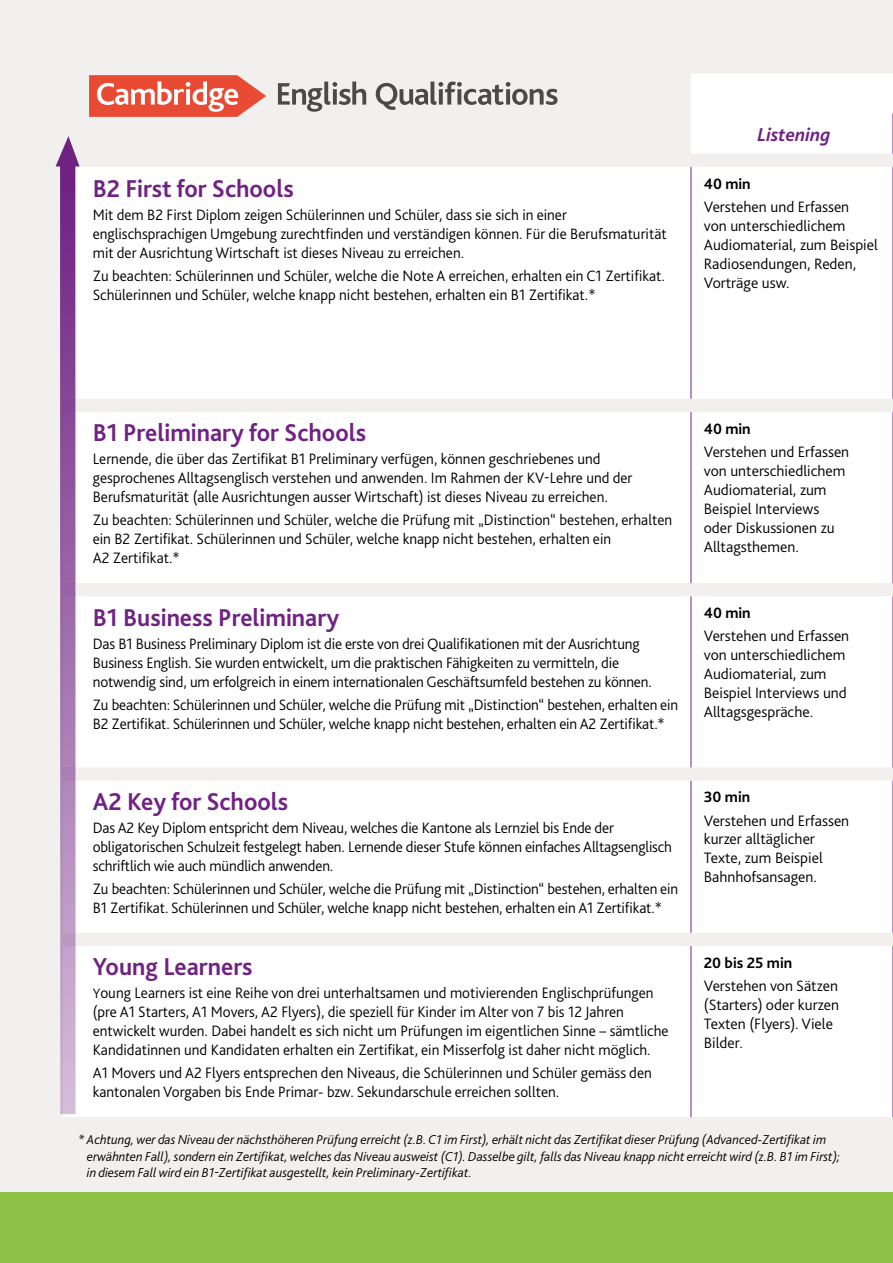
<style>
.page{position:relative;width:893px;height:1263px;background:#f2f0ef}
.page>*{position:absolute;margin:0;border:0;box-sizing:border-box;transform-origin:0 0}
.t1{font:700 25.5px "Bliss Pro";color:#702283}
.t2{font:italic 700 19.5px "Bliss Pro";color:#702283}
.t3{font:300 15.75px/18.9px "Bliss Pro";color:#000}
.t4{font:700 15.75px "Bliss Pro";color:#000}
.t5{font:italic 300 13.5px/16.2px "Bliss Pro";color:#000}
.s1{font-size:14.25px}
</style>
<div class="page">
<div style="left:0;top:1192px;width:893px;height:71px;background:#8ec045"></div>
<div style="left:691px;top:74px;width:202px;height:79px;background:#fff"></div>
<div style="left:76px;top:167px;width:816px;height:416px;background:#fff"></div>
<div style="left:63px;top:596px;width:830px;height:521px;background:#fff"></div>
<hr style="left:691px;top:167px;width:1px;height:232px;background:#702283">
<hr style="left:892px;top:167px;width:1px;height:232px;background:#702283">
<hr style="left:892px;top:113px;width:1px;height:41px;background:#702283">
<hr style="left:691px;top:412px;width:1px;height:171px;background:#702283">
<hr style="left:892px;top:412px;width:1px;height:171px;background:#702283">
<hr style="left:691px;top:596px;width:1px;height:171px;background:#702283">
<hr style="left:892px;top:596px;width:1px;height:171px;background:#702283">
<hr style="left:691px;top:781px;width:1px;height:152px;background:#702283">
<hr style="left:892px;top:781px;width:1px;height:152px;background:#702283">
<hr style="left:691px;top:946px;width:1px;height:171px;background:#702283">
<hr style="left:892px;top:946px;width:1px;height:171px;background:#702283">
<svg style="left:278px;top:82px;width:88px;height:30px"></svg>
<svg style="left:376px;top:82px;width:182px;height:28px"></svg>
<svg style="left:89px;top:75px;width:177px;height:42px"></svg>
<div style="left:60px;top:165px;width:16px;height:949px;background:linear-gradient(to bottom,#6e1f81,#d3bcd8)"></div>
<svg style="left:56px;top:136px;width:24px;height:30px"></svg>
<h1 class="t1" style="left:93px;top:173px;width:202px">B2 First for Schools</h1>
<p class="t3" style="left:93px;top:205px;width:575px">Mit dem B2 First Diplom zeigen Schülerinnen und Schüler, dass sie sich in einer englischsprachigen Umgebung zurechtfinden und verständigen können. Für die Berufsmaturität mit der Ausrichtung Wirtschaft ist dieses Niveau zu erreichen.</p>
<p class="t3" style="left:93px;top:266px;width:574px">Zu beachten: Schülerinnen und Schüler, welche die Note A erreichen, erhalten ein C1 Zertifikat.<br>Schülerinnen und Schüler, welche knapp nicht bestehen, erhalten ein B1 Zertifikat.*</p>
<p class="t2" style="left:758px;top:122px;width:75px">Listening</p>
<p class="t4" style="left:704px;top:174px;width:48px">40 min</p>
<p class="t3" style="left:704px;top:198px;width:176px">Verstehen und Erfassen<br>von unterschiedlichem<br>Audiomaterial, zum Beispiel<br>Radiosendungen, Reden,<br>Vorträge usw.</p>
<h1 class="t1" style="left:93px;top:417px;width:275px">B1 Preliminary for Schools</h1>
<p class="t3" style="left:93px;top:450px;width:541px">Lernende, die über das Zertifikat B1 Preliminary verfügen, können geschriebenes und gesprochenes Alltagsenglisch verstehen und anwenden. Im Rahmen der KV-Lehre und der<br>Berufsmaturität (alle Ausrichtungen ausser Wirtschaft) ist dieses Niveau zu erreichen.</p>
<p class="t3" style="left:93px;top:511px;width:581px">Zu beachten: Schülerinnen und Schüler, welche die Prüfung mit „Distinction“ bestehen, erhalten ein B2 Zertifikat. Schülerinnen und Schüler, welche knapp nicht bestehen, erhalten ein<br>A2 Zertifikat.*</p>
<h1 class="t1" style="left:93px;top:601px;width:248px">B1 Business Preliminary</h1>
<p class="t3" style="left:93px;top:634px;width:561px">Das B1 Business Preliminary Diplom ist die erste von drei Qualifikationen mit der Ausrichtung<br>Business English. Sie wurden entwickelt, um die praktischen Fähigkeiten zu vermitteln, die notwendig sind, um erfolgreich in einem internationalen Geschäftsumfeld bestehen zu können.</p>
<p class="t3" style="left:93px;top:695px;width:587px">Zu beachten: Schülerinnen und Schüler, welche die Prüfung mit „Distinction“ bestehen, erhalten ein<br>B2 Zertifikat. Schülerinnen und Schüler, welche knapp nicht bestehen, erhalten ein A2 Zertifikat.*</p>
<h1 class="t1" style="left:93px;top:785px;width:197px">A2 Key for Schools</h1>
<p class="t3" style="left:93px;top:818px;width:581px">Das A2 Key Diplom entspricht dem Niveau, welches die Kantone als Lernziel bis Ende der obligatorischen Schulzeit festgelegt haben. Lernende dieser Stufe können einfaches Alltagsenglisch schriftlich wie auch mündlich anwenden.</p>
<p class="t3" style="left:93px;top:879px;width:587px">Zu beachten: Schülerinnen und Schüler, welche die Prüfung mit „Distinction“ bestehen, erhalten ein<br>B1 Zertifikat. Schülerinnen und Schüler, welche knapp nicht bestehen, erhalten ein A1 Zertifikat.*</p>
<h1 class="t1" style="left:93px;top:951px;width:161px">Young Learners</h1>
<p class="t3" style="left:93px;top:984px;width:577px"><span class="s1">Y</span>oung Learners ist eine Reihe von drei unterhaltsamen und motivierenden Englischprüfungen (pre A1 Starters, A1 Movers, A2 Flyers), die speziell für Kinder im Alter von 7 bis 12 Jahren entwickelt wurden. Dabei handelt es sich nicht um Prüfungen im eigentlichen Sinne – sämtliche Kandidatinnen und Kandidaten erhalten ein Zertifikat, ein Misserfolg ist daher nicht möglich.</p>
<p class="t3" style="left:93px;top:1063px;width:561px">A1 Movers und A2 Flyers entsprechen den Niveaus, die Schülerinnen und Schüler gemäss den kantonalen Vorgaben bis Ende Primar- bzw. Sekundarschule erreichen sollten.</p>
<p class="t4" style="left:704px;top:419px;width:48px">40 min</p>
<p class="t3" style="left:704px;top:442px;width:147px">Verstehen und Erfassen von unterschiedlichem<br>Audiomaterial, zum<br>Beispiel Interviews oder Diskussionen zu<br>Alltagsthemen.</p>
<p class="t4" style="left:704px;top:603px;width:48px">40 min</p>
<p class="t3" style="left:704px;top:626px;width:147px">Verstehen und Erfassen von unterschiedlichem<br>Audiomaterial, zum<br>Beispiel Interviews und<br>Alltagsgespräche.</p>
<p class="t4" style="left:704px;top:787px;width:48px">30 min</p>
<p class="t3" style="left:704px;top:811px;width:147px">Verstehen und Erfassen kurzer alltäglicher<br>Texte, zum Beispiel<br>Bahnhofsansagen.</p>
<p class="t4" style="left:704px;top:953px;width:90px">20 bis 25 min</p>
<p class="t3" style="left:704px;top:976px;width:137px">Verstehen von Sätzen (Starters) oder kurzen<br>Texten (Flyers). Viele<br>Bilder.</p>
<p class="t5" style="left:87px;top:1132px;width:755px;text-indent:-9px">* Achtung, wer das Niveau der nächsthöheren Prüfung erreicht (z.B. C1 im First), erhält nicht das Zertifikat dieser Prüfung (Advanced-Zertifikat im erwähnten Fall), sondern ein Zertifikat, welches das Niveau ausweist (C1). Dasselbe gilt, falls das Niveau knapp nicht erreicht wird (z.B. B1 im First); in diesem Fall wird ein B1-Zertifikat ausgestellt, kein Preliminary-Zertifikat.</p>
</div>
